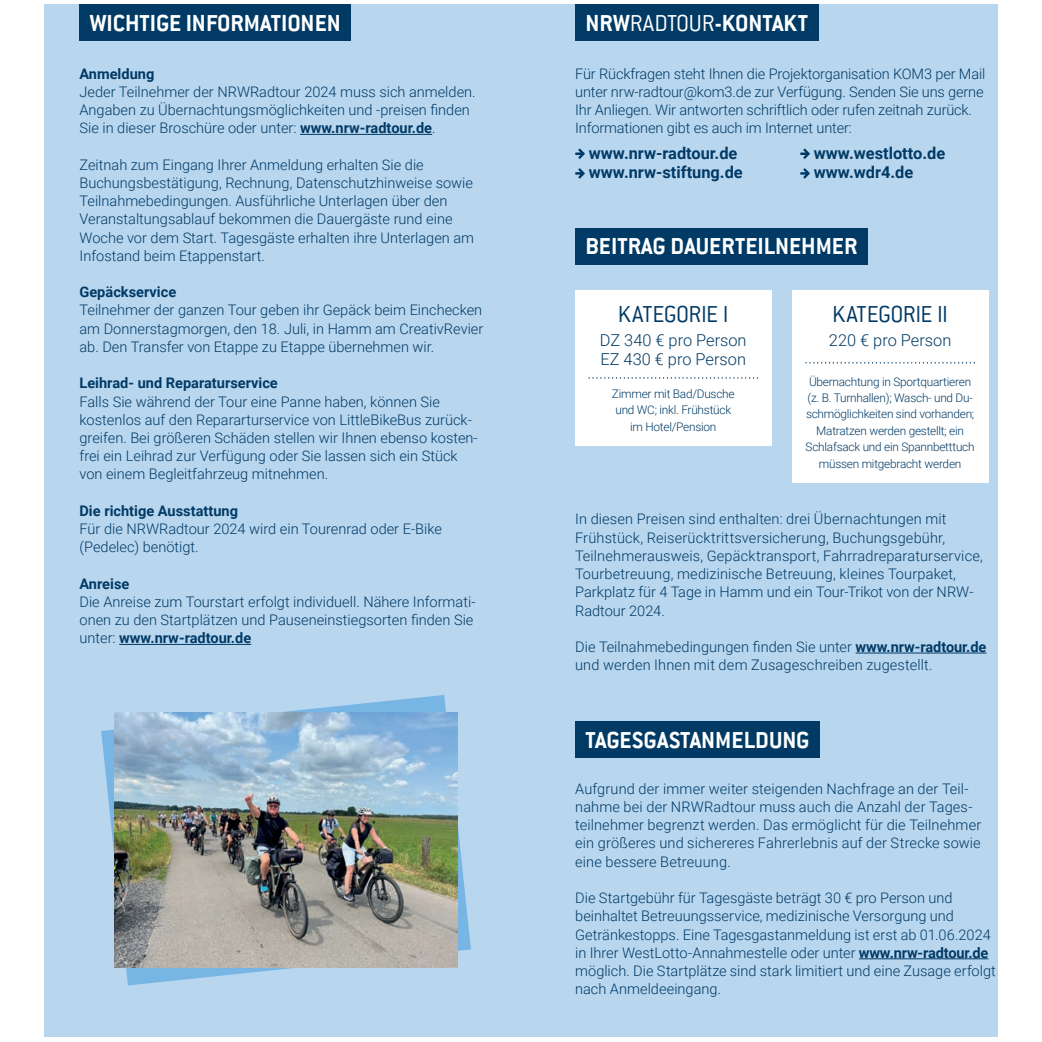
<style>
.page{position:relative;width:1042px;height:1042px;background:#fff}
.page>*{position:absolute;margin:0;border:0;box-sizing:border-box;transform-origin:0 0}
.t1{font:700 25.55px "Conduit ITC";color:#fff}
.t2{font:300 25.55px "Conduit ITC";letter-spacing:-.025em;color:#003a65}
.t3{font:700 16.45px "Roboto";color:#003a65}
.t4{font:300 16.45px/19.6px "Roboto";color:#003a65}
.t5{font:300 14.53px/18.2px "Roboto";color:#003a65}
.t6{font:700 14.53px "Roboto";color:#003a65}
.t7{font:300 11.9px/16.4px "Roboto";letter-spacing:-.02em;color:#003a65;text-align:center}
.s1{font-weight:700}
.s2{font-weight:300}
</style>
<div class="page">
<div style="left:44px;top:4px;width:953px;height:1033px;background:#b9d6ef"></div>
<hr style="left:300px;top:134px;width:132px;height:1px;background:#003a65">
<hr style="left:119px;top:644px;width:132px;height:1px;background:#003a65">
<div style="left:79px;top:4px;width:272px;height:37px;background:#003a65"></div>
<svg style="left:575px;top:149px;width:10px;height:10px"></svg>
<svg style="left:800px;top:149px;width:10px;height:10px"></svg>
<svg style="left:575px;top:168px;width:10px;height:10px"></svg>
<svg style="left:800px;top:168px;width:10px;height:10px"></svg>
<div style="left:575px;top:4px;width:243px;height:37px;background:#003a65"></div>
<hr style="left:859px;top:958px;width:129px;height:1px;background:#003a65">
<div style="left:575px;top:721px;width:245px;height:37px;background:#003a65"></div>
<hr style="left:855px;top:652px;width:131px;height:1px;background:#003a65">
<div style="left:575px;top:228px;width:293px;height:37px;background:#003a65"></div>
<svg style="left:101px;top:695px;width:370px;height:290px"></svg>
<img style="left:114px;top:712px;width:344px;height:256px">
<div style="left:792px;top:290px;width:196px;height:193px;background:#fff"></div>
<svg style="left:805px;top:362px;width:170px;height:1px"></svg>
<div style="left:575px;top:290px;width:196px;height:156px;background:#fff"></div>
<svg style="left:588px;top:377px;width:170px;height:2px"></svg>
<h1 class="t1" style="left:90px;top:8px;width:252px">WICHTIGE INFORMATIONEN</h1>
<p class="t6" style="left:79px;top:63px;width:76px">Anmeldung</p>
<p class="t5" style="left:79px;top:82px;width:398px">Jeder Teilnehmer der NRWRadtour 2024 muss sich anmelden.<br>Angaben zu Übernachtungsmöglichkeiten und -preisen finden<br>Sie in dieser Broschüre oder unter: <span class="s1">www.nrw-radtour.de</span>.</p>
<p class="t5" style="left:79px;top:155px;width:396px">Zeitnah zum Eingang Ihrer Anmeldung erhalten Sie die Buchungs-bestätigung, Rechnung, Datenschutzhinweise sowie Teilnahmebedingungen. Ausführliche Unterlagen über den Veranstaltungsablauf bekommen die Dauergäste rund eine Woche vor dem Start. Tagesgäste erhalten ihre Unterlagen am Infostand beim Etappenstart.</p>
<p class="t6" style="left:79px;top:282px;width:98px">Gepäckservice</p>
<p class="t5" style="left:79px;top:301px;width:405px;text-align:justify">Teilnehmer der ganzen Tour geben ihr Gepäck beim Einchecken am Donnerstagmorgen, den 18. Juli, in Hamm am CreativRevier ab. Den Transfer von Etappe zu Etappe übernehmen wir.</p>
<p class="t6" style="left:79px;top:373px;width:200px">Leihrad- und Reparaturservice</p>
<p class="t5" style="left:79px;top:392px;width:400px">Falls Sie während der Tour eine Panne haben, können Sie kostenlos auf den Repararturservice von LittleBikeBus zurück&shy;greifen. Bei größeren Schäden stellen wir Ihnen ebenso kosten&shy;frei ein Leihrad zur Verfügung oder Sie lassen sich ein Stück von einem Begleitfahrzeug mitnehmen.</p>
<p class="t6" style="left:79px;top:500px;width:160px">Die richtige Ausstattung</p>
<p class="t5" style="left:79px;top:519px;width:364px">Für die NRWRadtour 2024 wird ein Tourenrad oder E-Bike (Pedelec) benötigt.</p>
<p class="t6" style="left:79px;top:573px;width:51px">Anreise</p>
<p class="t5" style="left:79px;top:592px;width:397px">Die Anreise zum Tourstart erfolgt individuell. Nähere Informati&shy;onen zu den Startplätzen und Pauseneinstiegsorten finden Sie unter: <span class="s1">www.nrw-radtour.de</span></p>
<h1 class="t1" style="left:585px;top:8px;width:224px">NRW<span class="s2">RADTOUR</span>-KONTAKT</h1>
<p class="t5" style="left:575px;top:64px;width:412px">Für Rückfragen steht Ihnen die Projektorganisation KOM3 per Mail unter nrw-radtour@kom3.de zur Verfügung. Senden Sie uns gerne Ihr Anliegen. Wir antworten schriftlich oder rufen zeitnah zurück.<br>Informationen gibt es auch im Internet unter:</p>
<p class="t3" style="left:589px;top:141px;width:150px">www.nrw-radtour.de</p>
<p class="t3" style="left:814px;top:141px;width:133px">www.westlotto.de</p>
<p class="t3" style="left:589px;top:161px;width:155px">www.nrw-stiftung.de</p>
<p class="t3" style="left:814px;top:161px;width:101px">www.wdr4.de</p>
<h1 class="t1" style="left:585px;top:231px;width:274px">BEITRAG DAUERTEILNEHMER</h1>
<h1 class="t2" style="left:618px;top:300px;width:112px">KATEGORIE I</h1>
<p class="t4" style="left:600px;top:329px;width:148px">DZ 340 € pro Person<br>EZ 430 € pro Person</p>
<p class="t7" style="left:612px;top:385px;width:124px">Zimmer mit Bad/Dusche und WC; inkl. Frühstück im Hotel/Pension</p>
<h1 class="t2" style="left:832px;top:300px;width:117px">KATEGORIE II</h1>
<p class="t4" style="left:829px;top:329px;width:124px">220 € pro Person</p>
<p class="t7" style="left:805px;top:373px;width:170px">Übernachtung in Sportquartieren (z. B. Turnhallen); Wasch- und Du&shy;schmöglichkeiten sind vorhanden;<br>Matratzen werden gestellt; ein<br>Schlafsack und ein Spannbetttuch müssen mitgebracht werden</p>
<p class="t5" style="left:575px;top:510px;width:409px">In diesen Preisen sind enthalten: drei Übernachtungen mit Frühstück, Reiserücktrittsversicherung, Buchungsgebühr, Teilnehmerausweis, Gepäcktransport, Fahrradreparaturservice, Tourbetreuung, medizinische Betreuung, kleines Tourpaket, Parkplatz für 4 Tage in Hamm und ein Tour-Trikot von der NRW-Radtour 2024.</p>
<p class="t5" style="left:575px;top:637px;width:413px">Die Teilnahmebedingungen finden Sie unter <span class="s1">www.nrw-radtour.de </span>und werden Ihnen mit dem Zusageschreiben zugestellt.</p>
<h1 class="t1" style="left:585px;top:725px;width:226px">TAGESGASTANMELDUNG</h1>
<p class="t5" style="left:575px;top:779px;width:408px">Aufgrund der immer weiter steigenden Nachfrage an der Teil&shy;nahme bei der NRWRadtour muss auch die Anzahl der Tages&shy;teilnehmer begrenzt werden. Das ermöglicht für die Teilnehmer ein größeres und sichereres Fahrerlebnis auf der Strecke sowie eine bessere Betreuung.</p>
<p class="t5" style="left:575px;top:888px;width:422px">Die Startgebühr für Tagesgäste beträgt 30 € pro Person und beinhaltet Betreuungsservice, medizinische Versorgung und Getränkestopps. Eine Tagesgastanmeldung ist erst ab 01.06.2024 in Ihrer WestLotto-Annahmestelle oder unter <span class="s1">www.nrw-radtour.de </span>möglich. Die Startplätze sind stark limitiert und eine Zusage erfolgt nach Anmeldeeingang.</p>
</div>
